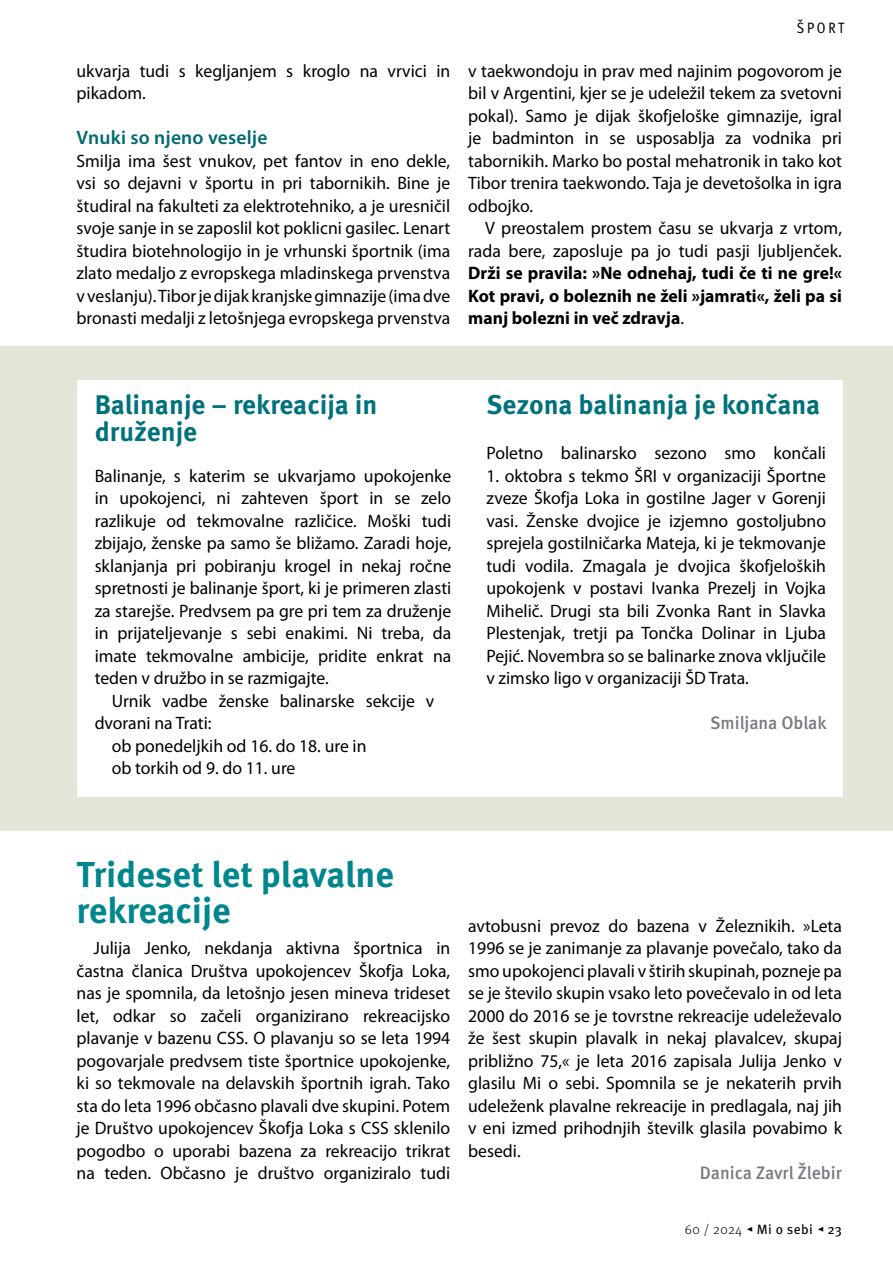
<style>
.page{position:relative;width:893px;height:1263px;background:#fff}
.page>*{position:absolute;margin:0;border:0;box-sizing:border-box;transform-origin:0 0}
.t1{font:700 36px/36px "Meta Pro";color:#00868d}
.t2{font:700 27px/27px "Meta Pro";color:#00727c}
.t3{font:600 19.5px "Myriad Pro";letter-spacing:.01em;color:#006a71}
.t4{font:18px/22.5px "Myriad Pro";color:#000;text-align:justify}
.t5{font:700 18px/22.5px "Myriad Pro";color:#000;text-align:justify}
.t6{font:500 18px "Meta Pro";letter-spacing:-.005em;color:#787a82}
.t7{font:condensed 15px "Meta Pro";color:#000}
.t8{font:13.5px "Meta Pro";letter-spacing:.03em;color:#000}
.s1{font-weight:400}
.s2{font-weight:300}
</style>
<div class="page">
<div style="left:0;top:346px;width:893px;height:485px;background:#e2e6d9"></div>
<div style="left:78px;top:381px;width:765px;height:415px;background:#fff"></div>
<p class="t4" style="left:77px;top:60px;width:375px">ukvarja tudi s kegljanjem s kroglo na vrvici in pikadom.</p>
<p class="t3" style="left:77px;top:127px;width:192px">Vnuki so njeno veselje</p>
<p class="t4" style="left:77px;top:150px;width:375px">Smilja ima šest vnukov, pet fantov in eno dekle, vsi so dejavni v športu in pri tabornikih. Bine je študiral na fakulteti za elektrotehniko, a je uresničil svoje sanje in se zaposlil kot poklicni gasilec. Lenart študira biotehnologijo in je vrhunski športnik (ima zlato medaljo z evropskega mladinskega prvenstva v veslanju). Tibor je dijak kranjske gimnazije (ima dve bronasti medalji z letošnjega evropskega prvenstva</p>
<p class="t7" style="left:797px;top:16px;width:49px">šport</p>
<p class="t4" style="left:468px;top:60px;width:375px">v taekwondoju in prav med najinim pogovorom je bil v Argentini, kjer se je udeležil tekem za svetovni pokal). Samo je dijak škofjeloške gimnazije, igral je badminton in se usposablja za vodnika pri tabornikih. Marko bo postal mehatronik in tako kot Tibor trenira taekwondo. Taja je devetošolka in igra odbojko.</p>
<p class="t4" style="left:468px;top:217px;width:375px;text-align:right">V preostalem prostem času se ukvarja z vrtom, rada bere, zaposluje pa jo tudi pasji ljubljenček.</p>
<p class="t5" style="left:468px;top:262px;width:375px">Drži se pravila: »Ne odnehaj, tudi če ti ne gre!« Kot pravi, o boleznih ne želi »jamrati«, želi pa si manj bolezni in več zdravja<span class="s1">.</span></p>
<h2 class="t2" style="left:95px;top:389px;width:284px">Balinanje – rekreacija in druženje</h2>
<p class="t4" style="left:95px;top:465px;width:358px">Balinanje, s katerim se ukvarjamo upokojenke in upokojenci, ni zahteven šport in se zelo razlikuje od tekmovalne različice. Moški tudi zbijajo, ženske pa samo še bližamo. Zaradi hoje, sklanjanja pri pobiranju krogel in nekaj ročne spretnosti je balinanje šport, ki je primeren zlasti za starejše. Predvsem pa gre pri tem za druženje in prijateljevanje s sebi enakimi. Ni treba, da imate tekmovalne ambicije, pridite enkrat na teden v družbo in se razmigajte.</p>
<p class="t4" style="left:112px;top:690px;width:324px">Urnik vadbe ženske balinarske sekcije v</p>
<p class="t4" style="left:95px;top:712px;width:118px">dvorani na Trati:</p>
<p class="t4" style="left:112px;top:735px;width:256px">ob ponedeljkih od 16. do 18. ure in</p>
<p class="t4" style="left:112px;top:757px;width:185px">ob torkih od 9. do 11. ure</p>
<h2 class="t2" style="left:486px;top:389px;width:335px">Sezona balinanja je končana</h2>
<p class="t4" style="left:486px;top:442px;width:341px">Poletno balinarsko sezono smo končali</p>
<p class="t4" style="left:486px;top:465px;width:341px">1. oktobra s tekmo ŠRI v organizaciji Športne zveze Škofja Loka in gostilne Jager v Gorenji vasi. Ženske dvojice je izjemno gostoljubno sprejela gostilničarka Mateja, ki je tekmovanje tudi vodila. Zmagala je dvojica škofjeloških upokojenk v postavi Ivanka Prezelj in Vojka Mihelič. Drugi sta bili Zvonka Rant in Slavka Plestenjak, tretji pa Tončka Dolinar in Ljuba Pejić. Novembra so se balinarke znova vključile v zimsko ligo v organizaciji ŠD Trata.</p>
<p class="t6" style="left:710px;top:709px;width:118px">Smiljana Oblak</p>
<h1 class="t1" style="left:77px;top:854px;width:319px">Trideset let plavalne rekreacije</h1>
<p class="t4" style="left:77px;top:937px;width:375px;text-indent:17px">Julija Jenko, nekdanja aktivna športnica in častna članica Društva upokojencev Škofja Loka, nas je spomnila, da letošnjo jesen mineva trideset let, odkar so začeli organizirano rekreacijsko plavanje v bazenu CSS. O plavanju so se leta 1994 pogovarjale predvsem tiste športnice upokojenke, ki so tekmovale na delavskih športnih igrah. Tako sta do leta 1996 občasno plavali dve skupini. Potem je Društvo upokojencev Škofja Loka s CSS sklenilo pogodbo o uporabi bazena za rekreacijo trikrat na teden. Občasno je društvo organiziralo tudi</p>
<p class="t4" style="left:468px;top:915px;width:375px">avtobusni prevoz do bazena v Železnikih. »Leta 1996 se je zanimanje za plavanje povečalo, tako da smo upokojenci plavali v štirih skupinah, pozneje pa se je število skupin vsako leto povečevalo in od leta 2000 do 2016 se je tovrstne rekreacije udeleževalo že šest skupin plavalk in nekaj plavalcev, skupaj približno 75,« je leta 2016 zapisala Julija Jenko v glasilu Mi o sebi. Spomnila se je nekaterih prvih udeleženk plavalne rekreacije in predlagala, naj jih v eni izmed prihodnjih številk glasila povabimo k besedi.</p>
<p class="t6" style="left:700px;top:1159px;width:144px">Danica Zavrl Žlebir</p>
<p class="t8" style="left:685px;top:1218px;width:159px"><span class="s2">60 / 2024</span> ◂ Mi o sebi ◂ 23</p>
</div>
